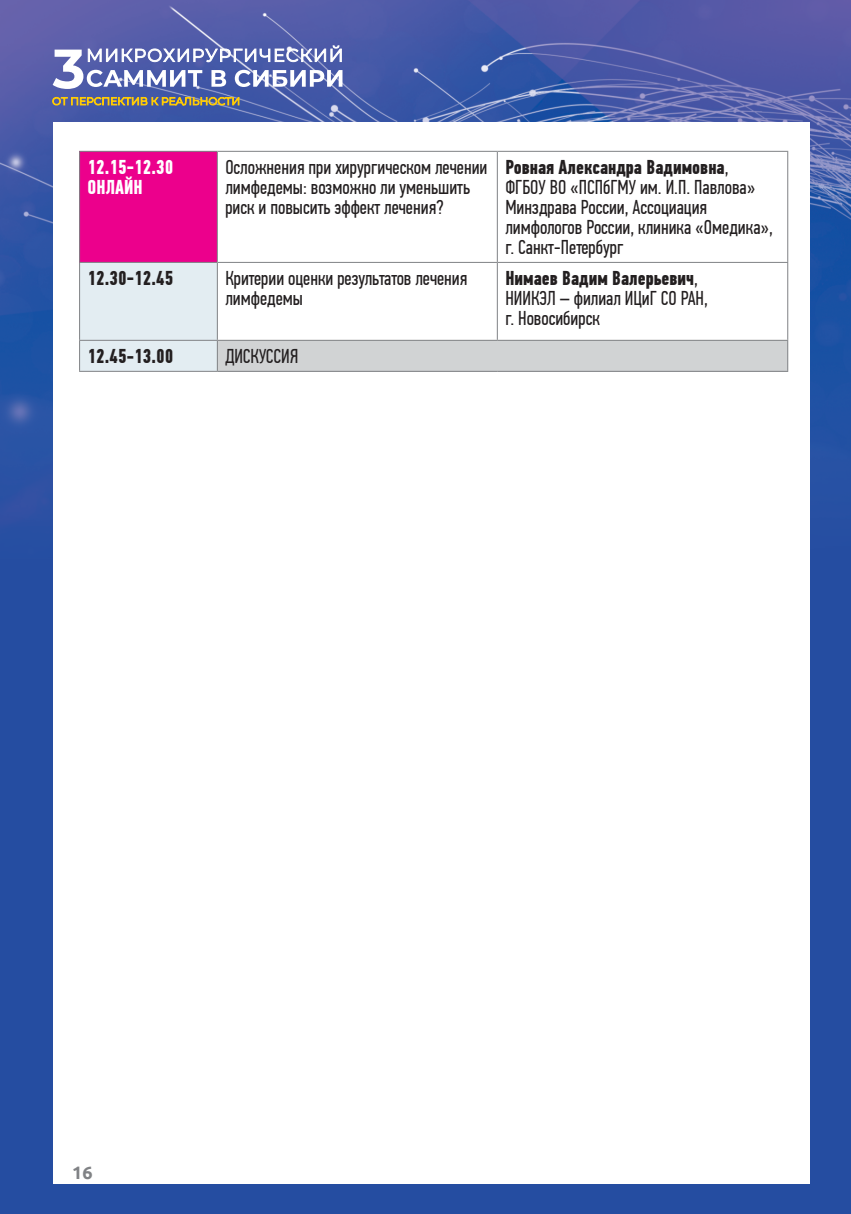
<style>
.page{position:relative;width:851px;height:1214px;background:#fff}
.page>*{position:absolute;margin:0;border:0;box-sizing:border-box;transform-origin:0 0}
.t1{font:20px/20px "PF Din Text Comp Pro";color:#231f20}
.t2{font:700 20px "PF Din Text Comp Pro";color:#231f20}
.t3{font:700 20px/20px "PF Din Text Comp Pro";color:#fff}
.t4{font:700 18px "Ubuntu";color:#808285}
.s1{font-weight:700}
</style>
<div class="page">
<img style="left:0;top:0;width:850px;height:1213px">
<div style="left:53px;top:123px;width:756px;height:1060px;background:#fff"></div>
<svg style="left:52px;top:97px;width:187px;height:31px"></svg>
<svg style="left:53px;top:45px;width:289px;height:44px"></svg>
<div style="left:80px;top:151px;width:137px;height:111px;background:#ec008c"></div>
<div style="left:80px;top:263px;width:137px;height:108px;background:#e3edf2"></div>
<div style="left:217px;top:340px;width:570px;height:31px;background:#d1d3d4"></div>
<hr style="left:79px;top:263px;width:1px;height:77px;background:#808285">
<hr style="left:496px;top:263px;width:1px;height:77px;background:#808285">
<hr style="left:79px;top:340px;width:138px;height:1px;background:#808285">
<hr style="left:79px;top:341px;width:1px;height:30px;background:#808285">
<hr style="left:217px;top:341px;width:1px;height:30px;background:#808285">
<hr style="left:787px;top:341px;width:1px;height:30px;background:#808285">
<hr style="left:79px;top:371px;width:138px;height:1px;background:#808285">
<hr style="left:217px;top:371px;width:280px;height:1px;background:#808285">
<hr style="left:497px;top:371px;width:291px;height:1px;background:#808285">
<hr style="left:79px;top:151px;width:138px;height:1px;background:#808285">
<hr style="left:79px;top:152px;width:1px;height:110px;background:#808285">
<hr style="left:79px;top:262px;width:138px;height:1px;background:#808285">
<hr style="left:217px;top:263px;width:1px;height:77px;background:#808285">
<hr style="left:787px;top:263px;width:1px;height:77px;background:#808285">
<hr style="left:217px;top:340px;width:280px;height:1px;background:#808285">
<hr style="left:497px;top:340px;width:291px;height:1px;background:#808285">
<hr style="left:217px;top:151px;width:280px;height:1px;background:#808285">
<hr style="left:217px;top:152px;width:1px;height:110px;background:#808285">
<hr style="left:497px;top:151px;width:291px;height:1px;background:#808285">
<hr style="left:496px;top:152px;width:1px;height:110px;background:#808285">
<hr style="left:787px;top:152px;width:1px;height:110px;background:#808285">
<hr style="left:217px;top:262px;width:280px;height:1px;background:#808285">
<hr style="left:497px;top:262px;width:291px;height:1px;background:#808285">
<p class="t3" style="left:88px;top:158px;width:87px">12.15-12.30 онлайн</p>
<p class="t1" style="left:225px;top:158px;width:263px">Осложнения при хирургическом лечении лимфедемы: возможно ли уменьшить риск и повысить эффект лечения?</p>
<p class="t1" style="left:505px;top:158px;width:269px"><span class="s1">Ровная Александра Вадимовна</span>,<br>ФГБОУ ВО «ПСПбГМУ им. И.П. Павлова»<br>Минздрава России, Ассоциация лимфологов России, клиника «Омедика», г. Санкт-Петербург</p>
<p class="t2" style="left:88px;top:266px;width:87px">12.30-12.45</p>
<p class="t1" style="left:225px;top:269px;width:243px">Критерии оценки результатов лечения лимфедемы</p>
<p class="t1" style="left:505px;top:269px;width:204px"><span class="s1">Нимаев Вадим Валерьевич</span>,<br>НИИКЭЛ – филиал ИЦиГ СО РАН, г. Новосибирск</p>
<p class="t2" style="left:88px;top:344px;width:87px">12.45-13.00</p>
<p class="t1" style="left:225px;top:346px;width:18px">Дискуссия</p>
<p class="t4" style="left:72px;top:1161px;width:22px">16</p>
</div>
